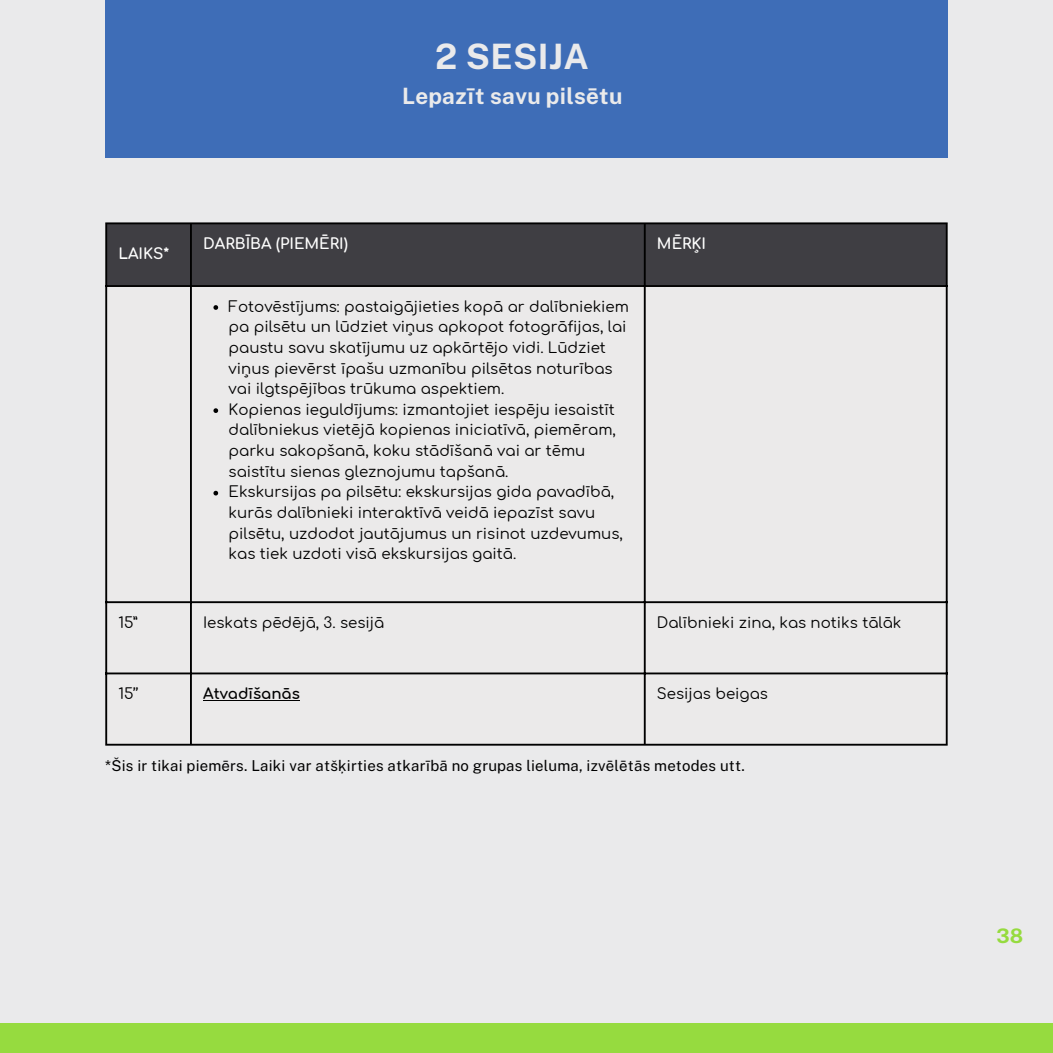
<style>
.page{position:relative;width:1053px;height:1053px;background:#fff}
.page>*{position:absolute;margin:0;border:0;box-sizing:border-box;transform-origin:0 0}
.t1{font:700 35px "Public Sans";letter-spacing:.015em;color:#eaeaeb}
.t2{font:700 22.5px "Public Sans";letter-spacing:.015em;color:#eaeaeb}
.t3{font:700 20px "Public Sans";color:#96db3f}
.t4{font:15px/20.6px "Comfortaa";color:#000}
.t5{font:15px "Public Sans";letter-spacing:.015em;color:#000}
.t6{font:700 15px "Comfortaa";color:#fff}
.t7{font:700 15px "Comfortaa";color:#000}
</style>
<div class="page">
<div style="left:0;top:0;width:1052px;height:1053px;background:#eaeaeb"></div>
<div style="left:0;top:1023px;width:1052px;height:30px;background:#96db3f"></div>
<div style="left:105px;top:0;width:842px;height:158px;background:#3e6db7"></div>
<div style="left:107px;top:224px;width:838px;height:61px;background:#3f3e43"></div>
<svg style="left:107px;top:287px;width:838px;height:457px"></svg>
<svg style="left:213px;top:305px;width:5px;height:5px"></svg>
<svg style="left:213px;top:408px;width:5px;height:5px"></svg>
<svg style="left:213px;top:491px;width:5px;height:4px"></svg>
<hr style="left:203px;top:700px;width:97px;height:1px;background:#000">
<hr style="left:105px;top:224px;width:2px;height:520px;background:#000">
<hr style="left:190px;top:224px;width:2px;height:520px;background:#000">
<hr style="left:643px;top:224px;width:2px;height:520px;background:#000">
<hr style="left:945px;top:224px;width:2px;height:520px;background:#000">
<hr style="left:105px;top:222px;width:842px;height:2px;background:#000">
<hr style="left:105px;top:285px;width:842px;height:2px;background:#000">
<hr style="left:105px;top:601px;width:842px;height:2px;background:#000">
<hr style="left:105px;top:672px;width:842px;height:2px;background:#000">
<hr style="left:105px;top:744px;width:842px;height:2px;background:#000">
<h1 class="t1" style="left:435px;top:35px;width:155px">2 SESIJA</h1>
<h2 class="t2" style="left:402px;top:83px;width:222px">Lepazīt savu pilsētu</h2>
<p class="t6" style="left:118px;top:246px;width:52px">LAIKS*</p>
<p class="t6" style="left:203px;top:236px;width:146px">DARBĪBA (PIEMĒRI)</p>
<p class="t6" style="left:657px;top:236px;width:51px">MĒRĶI</p>
<p class="t4" style="left:229px;top:296px;width:402px">Fotovēstījums: pastaigājieties kopā ar dalībniekiem pa pilsētu un lūdziet viņus apkopot fotogrāfijas, lai paustu savu skatījumu uz apkārtējo vidi. Lūdziet viņus pievērst īpašu uzmanību pilsētas noturības vai ilgtspējības trūkuma aspektiem.</p>
<p class="t4" style="left:229px;top:400px;width:389px">Kopienas ieguldījums: izmantojiet iespēju iesaistīt dalībniekus vietējā kopienas iniciatīvā, piemēram, parku sakopšanā, koku stādīšanā vai ar tēmu saistītu sienas gleznojumu tapšanā.</p>
<p class="t4" style="left:229px;top:482px;width:395px">Ekskursijas pa pilsētu: ekskursijas gida pavadībā, kurās dalībnieki interaktīvā veidā iepazīst savu pilsētu, uzdodot jautājumus un risinot uzdevumus, kas tiek uzdoti visā ekskursijas gaitā.</p>
<p class="t4" style="left:118px;top:613px;width:21px">15”</p>
<p class="t4" style="left:203px;top:613px;width:182px">Ieskats pēdējā, 3. sesijā</p>
<p class="t4" style="left:657px;top:613px;width:246px">Dalībnieki zina, kas notiks tālāk</p>
<p class="t4" style="left:118px;top:684px;width:22px">15’’</p>
<p class="t7" style="left:203px;top:686px;width:98px">Atvadīšanās</p>
<p class="t4" style="left:657px;top:684px;width:112px">Sesijas beigas</p>
<p class="t5" style="left:105px;top:757px;width:641px">*Šis ir tikai piemērs. Laiki var atšķirties atkarībā no grupas lieluma, izvēlētās metodes utt.</p>
<p class="t3" style="left:996px;top:924px;width:28px">38</p>
</div>
